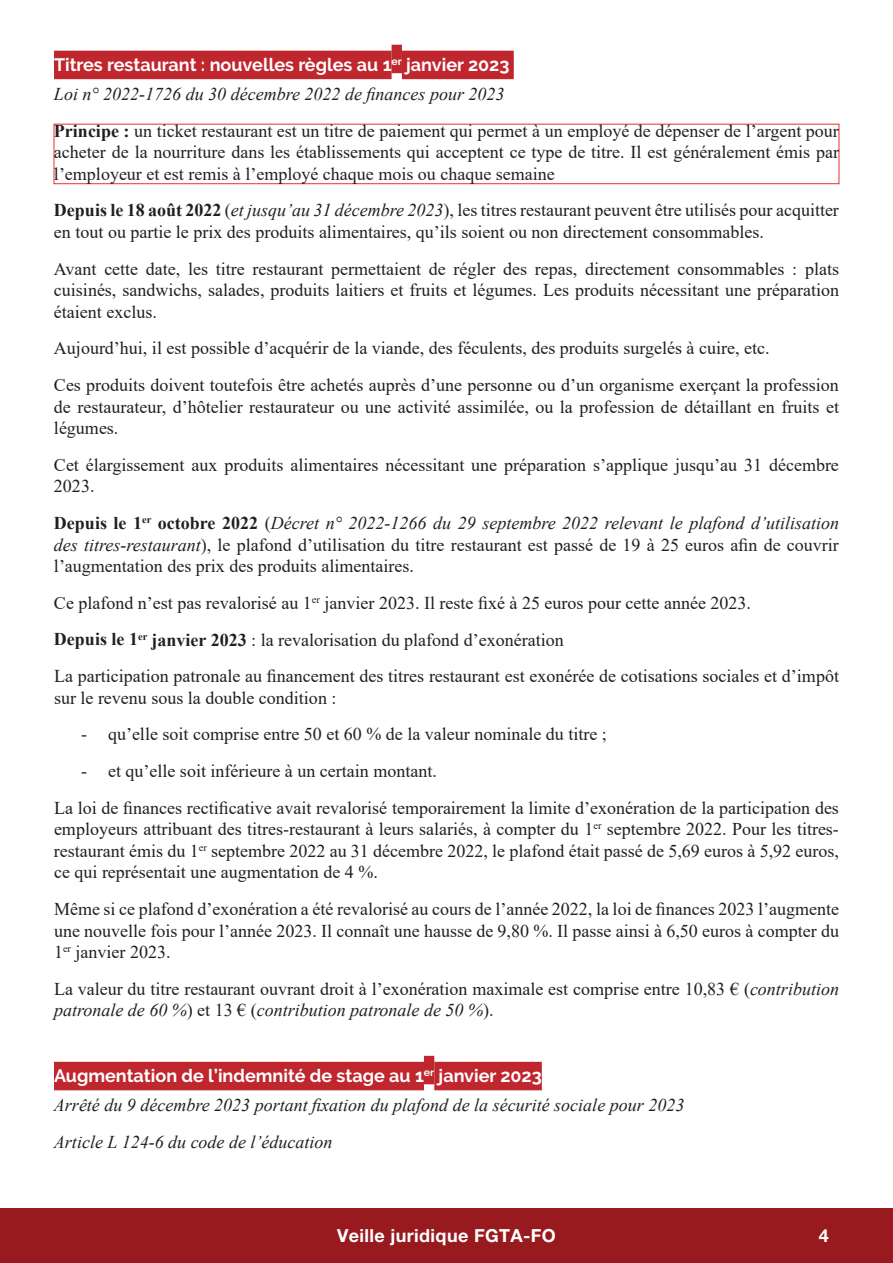
<style>
.page{position:relative;width:893px;height:1263px;background:#fff}
.page>*{position:absolute;margin:0;border:0;box-sizing:border-box;transform-origin:0 0}
.t1{font:18px/21.6px "Times New Roman";color:#231f20}
.t2{font:italic 18px/36.6px "Times New Roman";color:#231f20}
.t3{font:700 18px "Raleway";color:#fff}
.t4{font:700 18px "Helvetica Neue LT Pro";letter-spacing:.02em;color:#fff}
.s1{font-style:italic}
.s2{font-weight:700}
</style>
<div class="page">
<div style="left:0;top:1209px;width:893px;height:54px;background:#981a1e"></div>
<div style="left:54px;top:51px;width:338px;height:28px;background:#c0262d"></div>
<div style="left:392px;top:45px;width:10px;height:28px;background:#c0262d"></div>
<div style="left:402px;top:51px;width:112px;height:28px;background:#c0262d"></div>
<div style="left:54px;top:124px;width:785px;height:60px;border:1px solid #ee2d2d"></div>
<div style="left:54px;top:1062px;width:370px;height:28px;background:#c0262d"></div>
<div style="left:424px;top:1056px;width:10px;height:28px;background:#c0262d"></div>
<div style="left:434px;top:1062px;width:108px;height:28px;background:#c0262d"></div>
<p class="t3" style="left:54px;top:54px;width:457px">Titres restaurant : nouvelles règles au 1<sup>er</sup> janvier 2023</p>
<p class="t1" style="left:54px;top:75px;width:786px;line-height:36.6px"><span class="s1">Loi n° 2022-1726 du 30 décembre 2022 de finances pour 2023<br></span><span class="s2">Principe :</span> un ticket restaurant est un titre de paiement qui permet à un employé de dépenser de l’argent pour</p>
<p class="t1" style="left:54px;top:141px;width:786px">acheter de la nourriture dans les établissements qui acceptent ce type de titre. Il est généralement émis par l’employeur et est remis à l’employé chaque mois ou chaque semaine</p>
<p class="t1" style="left:54px;top:199px;width:786px"><span class="s2">Depuis le 18 août 2022</span> (<span class="s1">et jusqu’au 31 décembre 2023</span>), les titres restaurant peuvent être utilisés pour acquitter en tout ou partie le prix des produits alimentaires, qu’ils soient ou non directement consommables.</p>
<p class="t1" style="left:54px;top:257px;width:786px;text-align:justify">Avant cette date, les titre restaurant permettaient de régler des repas, directement consommables : plats cuisinés, sandwichs, salades, produits laitiers et fruits et légumes. Les produits nécessitant une préparation étaient exclus.</p>
<p class="t1" style="left:54px;top:330px;width:786px;line-height:36.6px">Aujourd’hui, il est possible d’acquérir de la viande, des féculents, des produits surgelés à cuire, etc.<br>Ces produits doivent toutefois être achetés auprès d’une personne ou d’un organisme exerçant la profession</p>
<p class="t1" style="left:54px;top:395px;width:786px">de restaurateur, d’hôtelier restaurateur ou une activité assimilée, ou la profession de détaillant en fruits et légumes.</p>
<p class="t1" style="left:54px;top:453px;width:786px">Cet élargissement aux produits alimentaires nécessitant une préparation s’applique jusqu’au 31 décembre<br>2023.</p>
<p class="t1" style="left:54px;top:512px;width:786px;text-align:justify"><span class="s2">Depuis le 1</span><sup>er</sup> <span class="s2">octobre 2022</span> (<span class="s1">Décret n° 2022-1266 du 29 septembre 2022 relevant le plafond d’utilisation des titres-restaurant</span>), le plafond d’utilisation du titre restaurant est passé de 19 à 25 euros afin de couvrir l’augmentation des prix des produits alimentaires.</p>
<p class="t1" style="left:54px;top:584px;width:786px;line-height:36.6px">Ce plafond n’est pas revalorisé au 1<sup>er</sup> janvier 2023. Il reste fixé à 25 euros pour cette année 2023.<br><span class="s2">Depuis le 1</span><sup>er</sup> <span class="s2">janvier 2023</span> : la revalorisation du plafond d’exonération<br>La participation patronale au financement des titres restaurant est exonérée de cotisations sociales et d’impôt</p>
<p class="t1" style="left:54px;top:686px;width:284px">sur le revenu sous la double condition :</p>
<p class="t1" style="left:81px;top:723px;width:527px">- qu’elle soit comprise entre 50 et 60 % de la valeur nominale du titre ;</p>
<p class="t1" style="left:54px;top:752px;width:786px;line-height:36.6px;text-indent:27px">- et qu’elle soit inférieure à un certain montant.<br>La loi de finances rectificative avait revalorisé temporairement la limite d’exonération de la participation des</p>
<p class="t1" style="left:54px;top:818px;width:786px;text-align:justify">employeurs attribuant des titres-restaurant à leurs salariés, à compter du 1<sup>er</sup> septembre 2022. Pour les titres&shy;restaurant émis du 1<sup>er</sup> septembre 2022 au 31 décembre 2022, le plafond était passé de 5,69 euros à 5,92 euros, ce qui représentait une augmentation de 4 %.</p>
<p class="t1" style="left:54px;top:897px;width:786px;text-align:justify">Même si ce plafond d’exonération a été revalorisé au cours de l’année 2022, la loi de finances 2023 l’augmente une nouvelle fois pour l’année 2023. Il connaît une hausse de 9,80 %. Il passe ainsi à 6,50 euros à compter du 1<sup>er</sup> janvier 2023.</p>
<p class="t1" style="left:54px;top:977px;width:786px">La valeur du titre restaurant ouvrant droit à l’exonération maximale est comprise entre 10,83 € (<span class="s1">contribution patronale de 60 %</span>) et 13 € (<span class="s1">contribution patronale de 50 %</span>).</p>
<p class="t3" style="left:54px;top:1065px;width:489px">Augmentation de l’indemnité de stage au 1<sup>er</sup> janvier 2023</p>
<p class="t2" style="left:54px;top:1086px;width:632px">Arrêté du 9 décembre 2023 portant fixation du plafond de la sécurité sociale pour 2023<br>Article L 124-6 du code de l’éducation</p>
<p class="t4" style="left:337px;top:1225px;width:220px">Veille juridique FGTA-FO</p>
<p class="t4" style="left:819px;top:1225px;width:12px">4</p>
</div>
